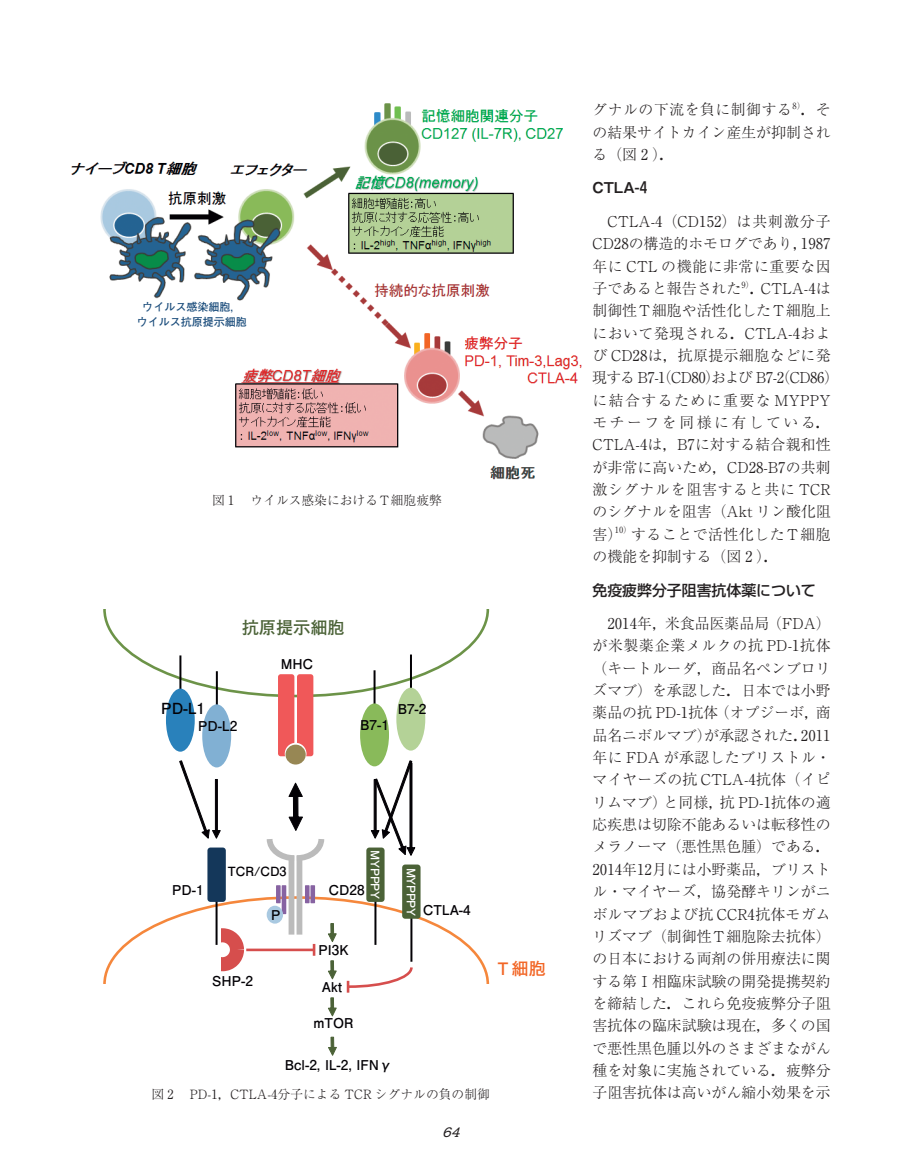
<style>
.page{position:relative;width:902px;height:1166px;background:#fff}
.page>*{position:absolute;margin:0;border:0;box-sizing:border-box;transform-origin:0 0}
.t1{font:700 17.1px "Futo Go B101 Pr 5";color:#4b6237}
.t2{font:700 17.1px "Futo Go B101 Pr 5";color:#f26626}
.t3{font:700 15.3px "Futo Go B101 Pr 5";color:#030105}
.t4{font:300 14.85px/22.4px "Ryumin Pr 5";letter-spacing:.005em;color:#231f20;text-align:justify}
._1_本文_第１見出し_-_ゴシック{font:500 14.85px "Shin Go Pr 5";color:#231f20}
._1_本文_第１見出し_-_ゴシック-2{font:14.85px "Midashi Go Pr 5 MB31";color:#231f20}
.t5{font:700 13.5px "Futo Go B101 Pr 5";color:#030105}
._8_別組_図題{font:300 12.75px "Ryumin Pr 5";color:#231f20}
.t6{font:italic 12.75px "MO Suuji HA G Gn";color:#231f20}
.t7{font:700 12.6px "Futo Go B101 Pr 5";color:#030105}
.t8{font:700 11.7px "Futo Go B101 Pr 5";letter-spacing:-.03em;color:#fff}
.t9{font:700 10.95px/14.7px "Futo Go B101 Pr 5";color:#1a4c7b;text-align:center}
.s1{font-family:"indd hoso minchou";font-weight:400}
.s2{font-family:"indd kaku gothic"}
</style>
<div class="page">
<img style="left:71px;top:103px;width:511px;height:377px">
<div style="left:563px;top:123px;width:20px;height:19px;background:#fff"></div>
<div style="left:104px;top:301px;width:93px;height:18px;background:#fff"></div>
<div style="left:201px;top:927px;width:43px;height:43px;border:14px solid #d64e4d;border-radius:50%"></div>
<div style="left:193px;top:923px;width:28px;height:52px;background:#fff"></div>
<hr style="left:215px;top:879px;width:2px;height:65px;background:#030105">
<hr style="left:374px;top:879px;width:2px;height:65px;background:#030105">
<svg style="left:103px;top:609px;width:386px;height:88px"></svg>
<div style="left:296px;top:855px;width:6px;height:79px;background:#bbb"></div>
<div style="left:288px;top:855px;width:6px;height:79px;background:#bbb"></div>
<div style="left:278px;top:674px;width:16px;height:82px;background:#f05859;border-radius:3px"></div>
<div style="left:297px;top:674px;width:16px;height:82px;background:#f05859;border-radius:3px"></div>
<svg style="left:285px;top:742px;width:21px;height:22px"></svg>
<div style="left:285px;top:744px;width:21px;height:20px;background:#978754;border-radius:50%"></div>
<hr style="left:179px;top:655px;width:2px;height:46px;background:#030105">
<div style="left:166px;top:688px;width:29px;height:63px;background:#2981bb;border-radius:50%"></div>
<hr style="left:216px;top:671px;width:2px;height:46px;background:#030105">
<div style="left:202px;top:704px;width:29px;height:63px;background:#81b0d3;border-radius:50%"></div>
<hr style="left:410px;top:654px;width:2px;height:46px;background:#030105">
<div style="left:396px;top:687px;width:29px;height:63px;background:#b4d297;border-radius:50%"></div>
<hr style="left:373px;top:670px;width:2px;height:46px;background:#030105">
<div style="left:360px;top:703px;width:29px;height:63px;background:#89ba5a;border-radius:50%"></div>
<div style="left:207px;top:847px;width:19px;height:54px;background:#14375a;border-radius:3px"></div>
<div style="left:366px;top:847px;width:18px;height:54px;background:#4b6237;border-radius:3px"></div>
<hr style="left:410px;top:896px;width:2px;height:65px;background:#030105">
<div style="left:402px;top:864px;width:18px;height:54px;background:#4b6237;border-radius:3px"></div>
<svg style="left:180px;top:760px;width:40px;height:78px"></svg>
<svg style="left:371px;top:760px;width:44px;height:95px"></svg>
<svg style="left:266px;top:782px;width:59px;height:81px"></svg>
<hr style="left:282px;top:884px;width:4px;height:29px;background:#8763a2">
<hr style="left:276px;top:884px;width:4px;height:19px;background:#8763a2">
<div style="left:310px;top:884px;width:5px;height:19px;background:#8763a2"></div>
<hr style="left:305px;top:884px;width:4px;height:19px;background:#8763a2">
<div style="left:267px;top:905px;width:16px;height:18px;background:#a9c9e1;border-radius:50%"></div>
<svg style="left:328px;top:923px;width:8px;height:18px"></svg>
<svg style="left:328px;top:960px;width:8px;height:18px"></svg>
<svg style="left:328px;top:997px;width:8px;height:18px"></svg>
<hr style="left:246px;top:948px;width:69px;height:2px;background:#d64e4d">
<svg style="left:313px;top:943px;width:2px;height:12px"></svg>
<svg style="left:328px;top:1036px;width:8px;height:18px"></svg>
<svg style="left:346px;top:967px;width:67px;height:25px"></svg>
<p class="t9" style="left:137px;top:299px;width:112px">ウイルス感染細胞，ウイルス抗原提示細胞</p>
<p class="_8_別組_図題" style="left:212px;top:490px;width:231px">図<span class="s1">１</span> ウイルス感染におけるＴ細胞疲弊</p>
<p class="t1" style="left:242px;top:614px;width:104px">抗原提示細胞</p>
<p class="t3" style="left:161px;top:696px;width:45px">PD-L1</p>
<p class="t5" style="left:198px;top:714px;width:40px">PD-L2</p>
<p class="t5" style="left:281px;top:652px;width:34px">MHC</p>
<p class="t5" style="left:360px;top:714px;width:30px">B7-1</p>
<p class="t5" style="left:397px;top:697px;width:30px">B7-2</p>
<p class="t5" style="left:172px;top:878px;width:33px">PD-1</p>
<p class="t7" style="left:228px;top:861px;width:60px">TCR/CD3</p>
<p class="t5" style="left:271px;top:903px;width:11px">P</p>
<p class="t5" style="left:212px;top:969px;width:42px">SHP-2</p>
<p class="t8" style="left:384px;top:850px;width:50px;rotate:90deg">MYPPPY</p>
<p class="t5" style="left:329px;top:878px;width:37px">CD28</p>
<p class="t5" style="left:318px;top:938px;width:32px">PI3K</p>
<p class="t5" style="left:322px;top:975px;width:22px">Akt</p>
<p class="t5" style="left:313px;top:1012px;width:41px">mTOR</p>
<p class="t8" style="left:420px;top:867px;width:50px;rotate:90deg">MYPPPY</p>
<p class="t5" style="left:423px;top:898px;width:49px">CTLA-4</p>
<p class="t2" style="left:494px;top:954px;width:53px">Ｔ細胞</p>
<p class="t5" style="left:285px;top:1053px;width:109px">Bcl-2, IL-2, IFNγ</p>
<p class="_8_別組_図題" style="left:151px;top:1083px;width:340px">図<span class="s1">２</span> PD<span class="s1">-1，</span>CTLA<span class="s1">-4</span>分子による TCR シグナルの負の制御</p>
<p class="t6" style="left:442px;top:1126px;width:22px">64</p>
<p class="t4" style="left:592px;top:97px;width:240px">グナルの下流を負に制御する<sup>8)</sup><span class="s1">．</span>その結果サイトカイン産生が抑制される<span class="s1">（</span>図<span class="s1">２）．</span></p>
<p class="_1_本文_第１見出し_-_ゴシック-2" style="left:592px;top:176px;width:56px">CTLA<span class="s2">-4</span></p>
<p class="t4" style="left:592px;top:209px;width:248px;text-align:left;text-indent:15px">CTLA<span class="s1">-4（</span>CD<span class="s1">152）</span>は共刺激分子<br>CD<span class="s1">28</span>の構造的ホモログであり<span class="s1">，1987</span>年に CTL の機能に非常に重要な因子であると報告された<sup>9)</sup><span class="s1">．</span>CTLA<span class="s1">-4</span>は制御性Ｔ細胞や活性化したＴ細胞上において発現される<span class="s1">．</span>CTLA<span class="s1">-4</span>および CD<span class="s1">28</span>は<span class="s1">，</span>抗原提示細胞などに発現する B<span class="s1">7-（1</span> CD<span class="s1">80）</span>および B<span class="s1">7-（2</span> CD<span class="s1">86）</span>に結合するために重要な MYPPYモチーフを同様に有している<span class="s1">．<br></span>CTLA<span class="s1">-4</span>は<span class="s1">，</span>B<span class="s1">7</span>に対する結合親和性が非常に高いため<span class="s1">，</span>CD<span class="s1">28-</span>B<span class="s1">7</span>の共刺激シグナルを阻害すると共に TCRのシグナルを阻害<span class="s1">（</span>Akt リン酸化阻害<span class="s1">）</span><sup>10)</sup> することで活性化したＴ細胞の機能を抑制する<span class="s1">（</span>図<span class="s1">２）．</span></p>
<p class="_1_本文_第１見出し_-_ゴシック" style="left:592px;top:577px;width:225px">免疫疲弊分子阻害抗体薬について</p>
<p class="t4" style="left:592px;top:611px;width:240px;text-indent:15px"><span class="s1">2014</span>年<span class="s1">，</span>米食品医薬品局<span class="s1">（</span>FDA<span class="s1">）</span>が米製薬企業メルクの抗 PD<span class="s1">-1</span>抗体<span class="s1">（</span>キートルーダ<span class="s1">，</span>商品名ペンブロリズマブ<span class="s1">）</span>を承認した<span class="s1">．</span>日本では小野薬品の抗 PD<span class="s1">-1</span>抗体<span class="s1">（</span>オプジーボ<span class="s1">，</span>商品名ニボルマブ<span class="s1">）</span>が承認された<span class="s1">．2011</span>年に FDA が承認したブリストル<span class="s1">・</span>マイヤーズの抗 CTLA<span class="s1">-4</span>抗体<span class="s1">（</span>イピリムマブ<span class="s1">）</span>と同様<span class="s1">，</span>抗 PD<span class="s1">-1</span>抗体の適応疾患は切除不能あるいは転移性のメラノーマ<span class="s1">（</span>悪性黒色腫<span class="s1">）</span>である<span class="s1">．2014</span>年<span class="s1">12</span>月には小野薬品<span class="s1">，</span>ブリストル<span class="s1">・</span>マイヤーズ<span class="s1">，</span>協発酵キリンがニボルマブおよび抗 CCR<span class="s1">4</span>抗体モガムリズマブ<span class="s1">（</span>制御性Ｔ細胞除去抗体<span class="s1">）</span>の日本における両剤の併用療法に関する第Ⅰ相臨床試験の開発提携契約を締結した<span class="s1">．</span>これら免疫疲弊分子阻害抗体の臨床試験は現在<span class="s1">，</span>多くの国で悪性黒色腫以外のさまざまながん種を対象に実施されている<span class="s1">．</span>疲弊分子阻害抗体は高いがん縮小効果を示</p>
</div>
